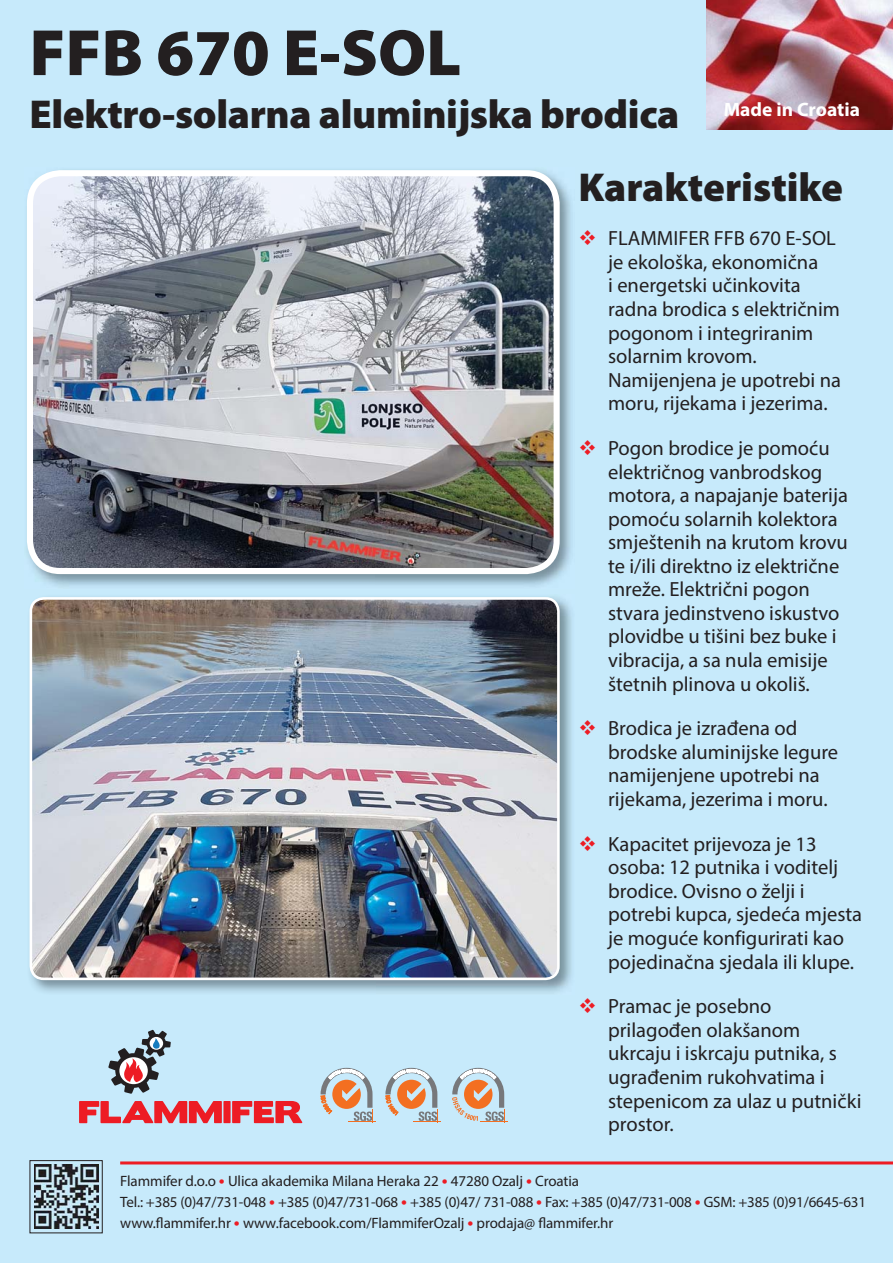
<style>
.page{position:relative;width:893px;height:1263px;background:#fff}
.page>*{position:absolute;margin:0;border:0;box-sizing:border-box;transform-origin:0 0}
.t1{font:900 66px "Myriad Pro";color:#231f20}
.t2{font:900 40.5px/72.3px "Myriad Pro";letter-spacing:-.01em;color:#231f20}
.t3{font:20.55px/23.5px "Myriad Pro";color:#231f20}
.t4{font:700 19.5px "Myriad Pro";color:#fff}
.t5{font:15px/21px "Myriad Pro";letter-spacing:-.005em;color:#231f20}
.s1{font-size:21px;color:#ed1c24}
</style>
<div class="page">
<div style="left:0;top:0;width:892px;height:1263px;background:#c7eafb"></div>
<img style="left:27px;top:170px;width:544px;height:417px">
<img style="left:30px;top:173px;width:526px;height:398px;border-radius:30px">
<div style="left:27px;top:170px;width:532px;height:404px;border:6px solid #fff;border-radius:30px"></div>
<svg style="left:79px;top:1101px;width:223px;height:22px"></svg>
<svg style="left:108px;top:1030px;width:63px;height:64px"></svg>
<svg style="left:385px;top:1068px;width:55px;height:55px"></svg>
<svg style="left:320px;top:1068px;width:56px;height:55px"></svg>
<svg style="left:452px;top:1068px;width:55px;height:55px"></svg>
<img style="left:706px;top:0;width:186px;height:130px">
<hr style="left:120px;top:1161px;width:772px;height:3px;background:#ed1c24">
<img style="left:34px;top:1165px;width:64px;height:64px">
<div style="left:30px;top:1160px;width:73px;height:73px;border:1px solid #231f20"></div>
<img style="left:29px;top:596px;width:543px;height:397px">
<img style="left:31px;top:598px;width:527px;height:381px;border-radius:13px">
<div style="left:30px;top:597px;width:529px;height:383px;border:3px solid #fff;border-radius:13px"></div>
<h1 class="t1" style="left:30px;top:28px;width:433px">FFB 670 E-SOL</h1>
<h2 class="t2" style="left:578px;top:82px;width:266px;text-indent:-549px">Elektro-solarna aluminijska brodica<br>Karakteristike</h2>
<p class="t3" style="left:608px;top:229px;width:234px">FLAMMIFER FFB 670 E-SOL je ekološka, ekonomična<br>i energetski učinkovita radna brodica s električnim pogonom i integriranim solarnim krovom.<br>Namijenjena je upotrebi na moru, rijekama i jezerima.</p>
<p class="t3" style="left:608px;top:438px;width:241px">Pogon brodice je pomoću električnog vanbrodskog motora, a napajanje baterija pomoću solarnih kolektora smještenih na krutom krovu te i/ili direktno iz električne mreže. Električni pogon stvara jedinstveno iskustvo plovidbe u tišini bez buke i vibracija, a sa nula emisije štetnih plinova u okoliš.</p>
<p class="t3" style="left:608px;top:719px;width:231px">Brodica je izrađena od brodske aluminijske legure namijenjene upotrebi na rijekama, jezerima i moru.</p>
<p class="t3" style="left:608px;top:834px;width:255px">Kapacitet prijevoza je 13 osoba: 12 putnika i voditelj brodice. Ovisno o želji i potrebi kupca, sjedeća mjesta je moguće konfigurirati kao pojedinačna sjedala ili klupe.</p>
<p class="t3" style="left:608px;top:997px;width:255px">Pramac je posebno prilagođen olakšanom ukrcaju i iskrcaju putnika, s ugrađenim rukohvatima i stepenicom za ulaz u putnički prostor.</p>
<p class="t4" style="left:723px;top:102px;width:138px">Made in Croatia</p>
<p class="t5" style="left:120px;top:1172px;width:747px">Flammifer d.o.o <span class="s1">•</span> Ulica akademika Milana Heraka 22 <span class="s1">•</span> 47280 Ozalj <span class="s1">•</span> Croatia<br>Tel.: +385 (0)47/731-048 <span class="s1">•</span> +385 (0)47/731-068 <span class="s1">•</span> +385 (0)47/ 731-088 <span class="s1">•</span> Fax: +385 (0)47/731-008 <span class="s1">•</span> GSM: +385 (0)91/6645-631 www.flammifer.hr <span class="s1">•</span> www.facebook.com/FlammiferOzalj <span class="s1">•</span> prodaja@ flammifer.hr</p>
</div>
